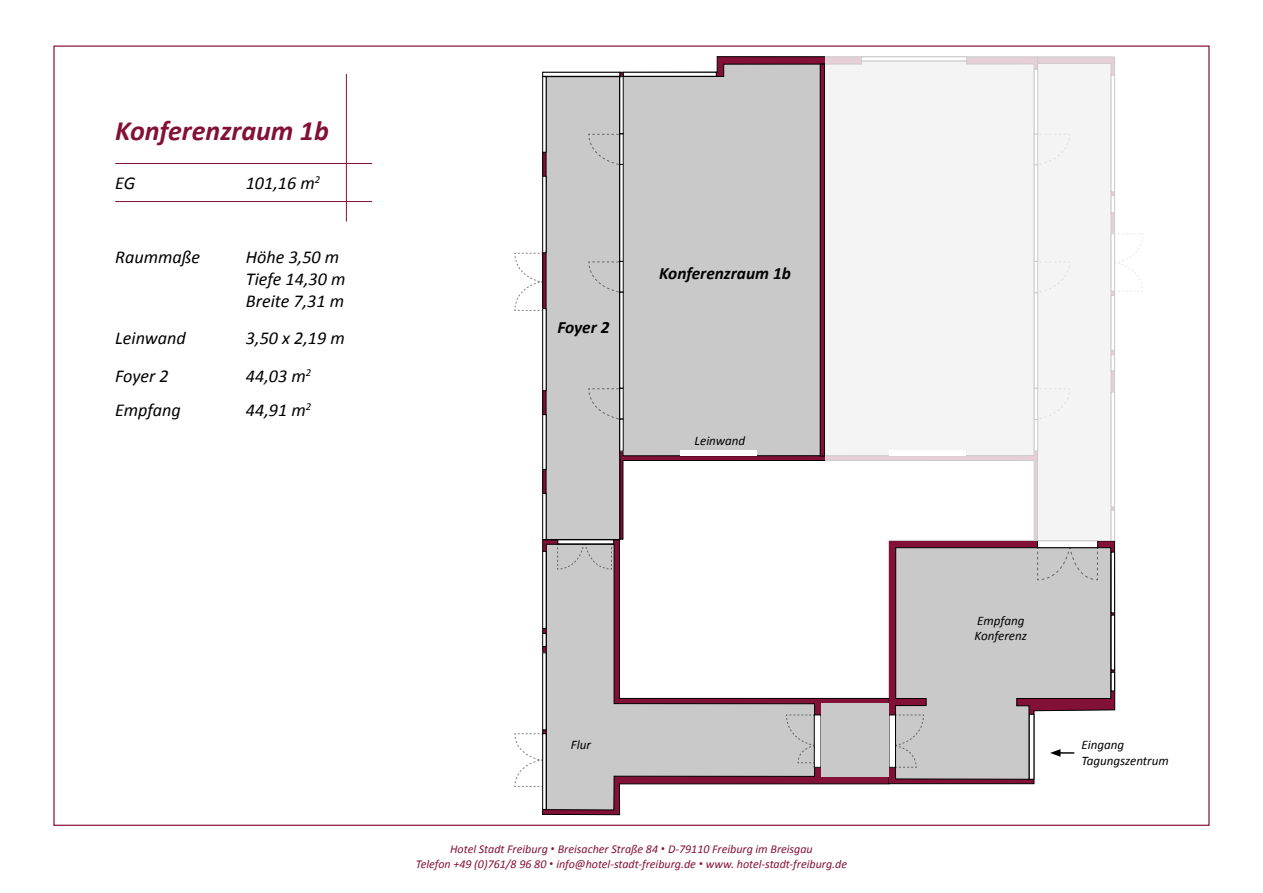
<style>
.page{position:relative;width:1263px;height:893px;background:#fff}
.page>*{position:absolute;margin:0;border:0;box-sizing:border-box;transform-origin:0 0}
.t1{font:italic 700 28.05px "Calibri";color:#831037}
.t2{font:italic 18.15px/21.8px "Calibri";color:#000}
.t3{font:italic 700 17.25px "Calibri";color:#000}
.t4{font:italic 13.05px/15.6px "Calibri";color:#000}
.t5{font:italic 12px/14.4px "Calibri";color:#831037;text-align:center}
.s1{font-family:"Open Sans";font-weight:300;font-style:normal;font-stretch:condensed}
</style>
<div class="page">
<hr style="left:346px;top:74px;width:1px;height:148px;background:#831037">
<svg style="left:542px;top:540px;width:347px;height:275px"></svg>
<svg style="left:546px;top:544px;width:269px;height:266px"></svg>
<svg style="left:888px;top:541px;width:227px;height:243px"></svg>
<div style="left:546px;top:77px;width:74px;height:462px;background:#c9c9c9"></div>
<div style="left:546px;top:76px;width:74px;height:464px;border:1px solid #000"></div>
<svg style="left:619px;top:56px;width:418px;height:485px"></svg>
<div style="left:623px;top:61px;width:202px;height:395px;background:#c9c9c9"></div>
<svg style="left:588px;top:134px;width:32px;height:32px"></svg>
<svg style="left:588px;top:261px;width:59px;height:238px"></svg>
<svg style="left:514px;top:253px;width:29px;height:58px"></svg>
<div style="left:542px;top:76px;width:4px;height:76px;border:1px solid #000"></div>
<div style="left:542px;top:176px;width:4px;height:77px;border:1px solid #000"></div>
<div style="left:542px;top:308px;width:4px;height:83px;border:1px solid #000"></div>
<div style="left:542px;top:414px;width:4px;height:56px;border:1px solid #000"></div>
<div style="left:542px;top:493px;width:4px;height:47px;border:1px solid #000"></div>
<div style="left:542px;top:72px;width:78px;height:4px;border:1px solid #000"></div>
<div style="left:623px;top:72px;width:93px;height:4px;border:1px solid #000"></div>
<div style="left:680px;top:450px;width:77px;height:6px;background:#fff"></div>
<div style="left:889px;top:715px;width:7px;height:52px;background:#fff"></div>
<div style="left:1111px;top:552px;width:4px;height:61px;border:1px solid #000"></div>
<div style="left:1111px;top:615px;width:4px;height:55px;border:1px solid #000"></div>
<div style="left:1111px;top:672px;width:4px;height:19px;border:1px solid #000"></div>
<svg style="left:895px;top:547px;width:216px;height:233px;background:#c9c6c7"></svg>
<svg style="left:1050px;top:749px;width:24px;height:8px"></svg>
<svg style="left:1037px;top:548px;width:61px;height:32px;background:#c3c3c3"></svg>
<div style="left:1037px;top:541px;width:60px;height:7px;background:#fff"></div>
<div style="left:1037px;top:540px;width:61px;height:8px;border:1px solid #000"></div>
<div style="left:814px;top:715px;width:7px;height:52px;background:#fff"></div>
<div style="left:814px;top:715px;width:7px;height:52px;border:1px solid #000"></div>
<div style="left:821px;top:703px;width:68px;height:73px;background:#c9c9c9"></div>
<div style="left:542px;top:551px;width:4px;height:78px;border:1px solid #000"></div>
<div style="left:542px;top:653px;width:4px;height:77px;border:1px solid #000"></div>
<div style="left:542px;top:633px;width:4px;height:14px;border:1px solid #000"></div>
<svg style="left:542px;top:520px;width:70px;height:56px"></svg>
<svg style="left:514px;top:733px;width:29px;height:54px"></svg>
<svg style="left:786px;top:714px;width:28px;height:49px"></svg>
<svg style="left:895px;top:714px;width:29px;height:54px;background:#bdbdbd"></svg>
<hr style="left:820px;top:64px;width:4px;height:392px;background:#831037">
<div style="left:820px;top:64px;width:5px;height:392px;border:1px solid #000"></div>
<div style="left:825px;top:52px;width:330px;height:488px;background:#f4f4f4"></div>
<hr style="left:115px;top:163px;width:257px;height:1px;background:#831037">
<hr style="left:115px;top:201px;width:257px;height:1px;background:#831037">
<h1 class="t1" style="left:115px;top:113px;width:215px">Konferenzraum 1b</h1>
<h2 class="t2" style="left:115px;top:171px;width:22px">EG</h2>
<h2 class="t2" style="left:246px;top:171px;width:76px">101,16 m<sup>2</sup></h2>
<h2 class="t2" style="left:115px;top:245px;width:86px">Raummaße</h2>
<h2 class="t2" style="left:115px;top:327px;width:72px">Leinwand</h2>
<h2 class="t2" style="left:246px;top:245px;width:101px">Höhe 3,50 m<br>Tiefe 14,30 m<br>Breite 7,31 m</h2>
<h2 class="t2" style="left:246px;top:327px;width:100px">3,50 x 2,19 m</h2>
<h2 class="t2" style="left:115px;top:365px;width:55px">Foyer 2</h2>
<h2 class="t2" style="left:246px;top:365px;width:67px">44,03 m<sup>2</sup></h2>
<h2 class="t2" style="left:115px;top:399px;width:67px">Empfang</h2>
<h2 class="t2" style="left:246px;top:399px;width:67px">44,91 m<sup>2</sup></h2>
<h3 class="t3" style="left:557px;top:316px;width:54px">Foyer 2</h3>
<h3 class="t3" style="left:659px;top:263px;width:133px">Konferenzraum 1b</h3>
<p class="t4" style="left:695px;top:432px;width:52px">Leinwand</p>
<p class="t4" style="left:571px;top:737px;width:22px">Flur</p>
<p class="t5" style="left:416px;top:841px;width:433px">Hotel Stadt Freiburg <span class="s1">•</span> Breisacher Straße 84 <span class="s1">•</span> D-79110 Freiburg im Breisgau<br>Telefon +49 (0)761/8 96 80 <span class="s1">•</span> info@hotel-stadt-freiburg.de <span class="s1">•</span> www. hotel-stadt-freiburg.de</p>
<p class="t4" style="left:975px;top:612px;width:54px">Empfang<br>Konferenz</p>
<p class="t4" style="left:1081px;top:737px;width:89px">Eingang<br>Tagungszentrum</p>
</div>
